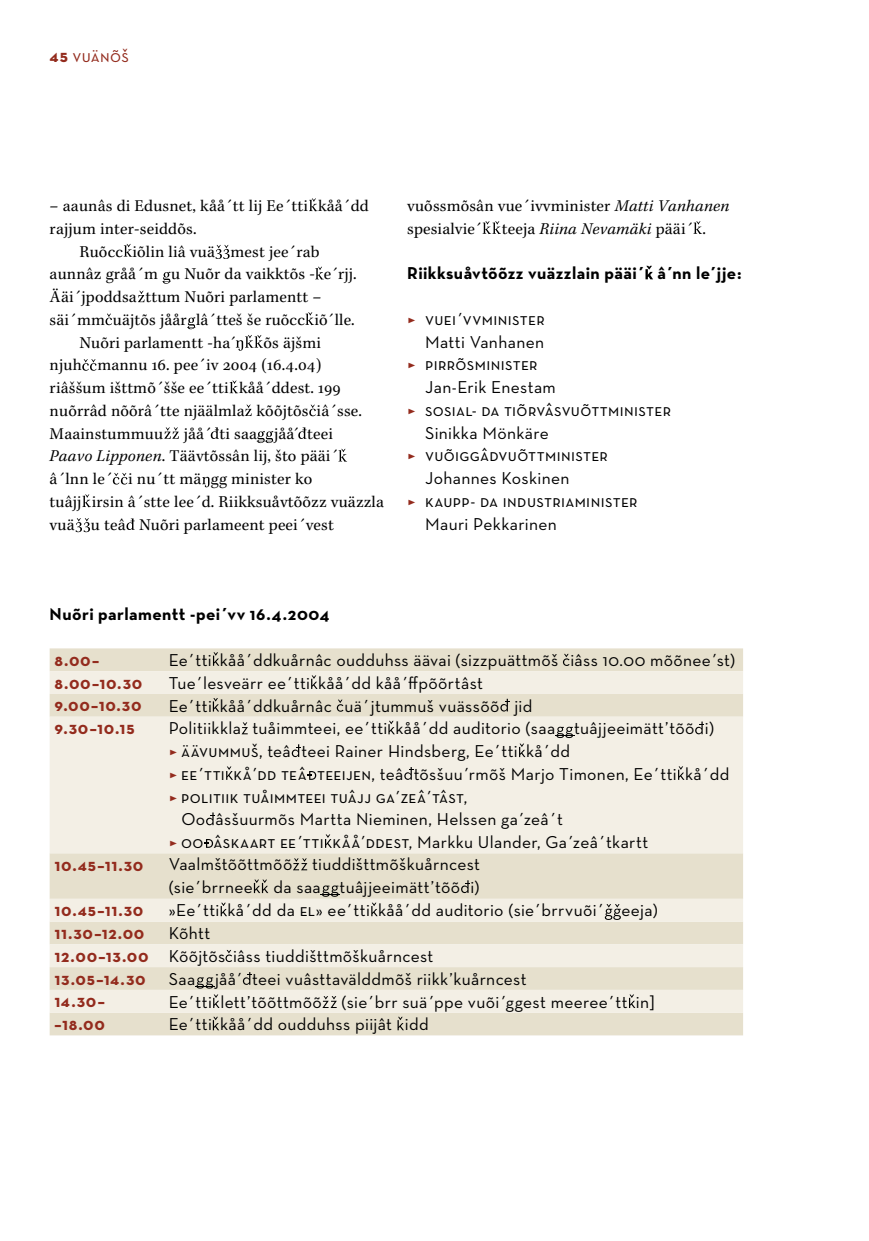
<style>
.page{position:relative;width:869px;height:1241px;background:#fff}
.page>*{position:absolute;margin:0;border:0;box-sizing:border-box;transform-origin:0 0}
.Eduskunta_Leipis_NP_Kepler{font:17.5px/22.8px "Neutra Text";letter-spacing:.02em;color:#000}
.Eduskunta_Leipis_NP_Kepler-2{font:17.5px/22.8px "Neutra Text Book SC";letter-spacing:.015em;color:#000}
.Eduskunta_Leipis_NP_Kepler-3{font:17.5px "Neutra Text Bold SC";letter-spacing:.04em;color:#932b1d}
.Eduskunta_Leipis_NP_Kepler-4{font:700 17.5px "Neutra Text";letter-spacing:.025em;color:#000}
.t1{font:17.5px "Neutra Text Book SC";letter-spacing:.015em;color:#932b1d}
.Eduskunta_Leipis_NP_Kepler-5{font:16.62px/22.8px "Kepl MM 385 575 9";letter-spacing:.01em;color:#000}
.s1{font-family:"Neutra Text Bold SC"}
.s2{font-family:"Kepl MM SC 385 575 9"}
.s3{font-family:"Kepl MM It 385 575 9"}
.s4{font-family:"The Sans Caps";font-size:15.75px;color:#932b1d}
.s5{font-family:"Neutra Text"}
.s6{font-family:"Neutra Text Book SC"}
</style>
<div class="page">
<svg style="left:309px;top:198px;width:8px;height:13px"></svg>
<svg style="left:124px;top:244px;width:8px;height:13px"></svg>
<svg style="left:215px;top:245px;width:14px;height:14px"></svg>
<svg style="left:162px;top:272px;width:9px;height:12px"></svg>
<svg style="left:315px;top:266px;width:8px;height:13px"></svg>
<svg style="left:138px;top:290px;width:6px;height:12px"></svg>
<svg style="left:105px;top:313px;width:7px;height:12px"></svg>
<svg style="left:187px;top:317px;width:8px;height:12px"></svg>
<svg style="left:305px;top:312px;width:9px;height:13px"></svg>
<svg style="left:236px;top:335px;width:27px;height:16px"></svg>
<svg style="left:82px;top:359px;width:14px;height:11px"></svg>
<svg style="left:229px;top:380px;width:9px;height:13px"></svg>
<svg style="left:245px;top:404px;width:6px;height:12px"></svg>
<svg style="left:309px;top:404px;width:6px;height:12px"></svg>
<svg style="left:164px;top:427px;width:15px;height:12px"></svg>
<svg style="left:211px;top:427px;width:8px;height:12px"></svg>
<svg style="left:256px;top:431px;width:17px;height:12px"></svg>
<svg style="left:298px;top:427px;width:8px;height:12px"></svg>
<svg style="left:338px;top:448px;width:9px;height:13px"></svg>
<svg style="left:113px;top:473px;width:14px;height:11px"></svg>
<svg style="left:202px;top:477px;width:7px;height:10px"></svg>
<svg style="left:82px;top:494px;width:9px;height:13px"></svg>
<svg style="left:75px;top:518px;width:15px;height:14px"></svg>
<svg style="left:126px;top:518px;width:9px;height:12px"></svg>
<svg style="left:482px;top:221px;width:18px;height:13px"></svg>
<svg style="left:693px;top:221px;width:8px;height:13px"></svg>
<svg style="left:645px;top:266px;width:7px;height:13px"></svg>
<div style="left:50px;top:648px;width:692px;height:387px;background:#e6e0cd"></div>
<svg style="left:50px;top:671px;width:692px;height:341px;background:#eee9dd"></svg>
<svg style="left:213px;top:652px;width:6px;height:13px"></svg>
<svg style="left:562px;top:653px;width:7px;height:13px"></svg>
<svg style="left:311px;top:675px;width:6px;height:13px"></svg>
<svg style="left:213px;top:698px;width:6px;height:13px"></svg>
<svg style="left:336px;top:699px;width:7px;height:12px"></svg>
<svg style="left:500px;top:698px;width:9px;height:13px"></svg>
<svg style="left:241px;top:722px;width:7px;height:12px"></svg>
<svg style="left:388px;top:720px;width:6px;height:14px"></svg>
<svg style="left:554px;top:726px;width:20px;height:12px"></svg>
<svg style="left:694px;top:721px;width:10px;height:13px"></svg>
<svg style="left:291px;top:744px;width:10px;height:13px"></svg>
<svg style="left:519px;top:743px;width:6px;height:14px"></svg>
<svg style="left:226px;top:766px;width:7px;height:13px"></svg>
<svg style="left:307px;top:771px;width:9px;height:8px"></svg>
<svg style="left:404px;top:767px;width:9px;height:12px"></svg>
<svg style="left:677px;top:766px;width:7px;height:13px"></svg>
<svg style="left:206px;top:812px;width:9px;height:13px"></svg>
<svg style="left:204px;top:838px;width:9px;height:9px"></svg>
<svg style="left:325px;top:834px;width:7px;height:13px"></svg>
<svg style="left:293px;top:858px;width:14px;height:12px"></svg>
<svg style="left:254px;top:879px;width:14px;height:13px"></svg>
<svg style="left:320px;top:885px;width:20px;height:11px"></svg>
<svg style="left:461px;top:880px;width:9px;height:12px"></svg>
<svg style="left:220px;top:902px;width:7px;height:14px"></svg>
<svg style="left:371px;top:902px;width:6px;height:14px"></svg>
<svg style="left:604px;top:903px;width:16px;height:16px"></svg>
<svg style="left:225px;top:949px;width:7px;height:12px"></svg>
<svg style="left:195px;top:977px;width:20px;height:11px"></svg>
<svg style="left:243px;top:971px;width:9px;height:13px"></svg>
<svg style="left:213px;top:994px;width:6px;height:13px"></svg>
<svg style="left:322px;top:995px;width:14px;height:12px"></svg>
<svg style="left:628px;top:994px;width:7px;height:13px"></svg>
<svg style="left:213px;top:1016px;width:6px;height:14px"></svg>
<svg style="left:397px;top:1016px;width:7px;height:14px"></svg>
<p class="t1" style="left:50px;top:45px;width:81px"><span class="s1">45</span> vuänõš</p>
<p class="Eduskunta_Leipis_NP_Kepler-5" style="left:50px;top:194px;width:320px">– aaunâs di Edusnet, kåå´tt lij Ee´tti kåå´dd rajjum inter-seiddõs.</p>
<p class="Eduskunta_Leipis_NP_Kepler-5" style="left:50px;top:240px;width:308px;text-indent:30px">Ruõcc iõlin liâ vuä mest jee´rab aunnâz gråå´m u Nuõr da vaikktõs - e´rjj.<br>Ääi´jpoddsa ttum Nuõri parlamentt – säi´mm uäjtõs jåår lâ´tteš še ruõcc iõ´lle.</p>
<p class="Eduskunta_Leipis_NP_Kepler-5" style="left:79px;top:331px;width:158px">Nuõri parlamentt -ha´</p>
<p class="Eduskunta_Leipis_NP_Kepler-5" style="left:50px;top:331px;width:335px;text-indent:214px">õs äjšmi<br>njuh mannu <span class="s2">16</span>. pee´iv <span class="s2">2004 (16.4.04)<br></span>riâššum išttmõ´šše ee´tti kåå´ddest. <span class="s2">199 </span>nuõrrâd nõõrâ´tte njäälmla kõõjtõs iâ´sse.<br>Maainstummuu jåå´ ti saa jåå´ teei<br><span class="s3">Paavo Lipponen</span>. Täävtõssân lij, što pääi´<br>â´lnn le´ i nu´tt mä gg minister ko<br>tuâjj irsin â´stte lee´d. Riikksuåvtõõzz vuäzzla vuä u teâ Nuõri parlameent peei´vest</p>
<p class="Eduskunta_Leipis_NP_Kepler-5" style="left:407px;top:194px;width:324px">vuõssmõsân vue´ivvminister <span class="s3">Matti Vanhanen </span>spesialvie´ teeja <span class="s3">Riina Nevamäki</span> pääi´ .</p>
<p class="Eduskunta_Leipis_NP_Kepler-4" style="left:407px;top:262px;width:336px">Riikksuåvtõõzz vuäzzlain pääi´ â´nn le´jje:</p>
<p class="Eduskunta_Leipis_NP_Kepler-2" style="left:407px;top:307px;width:139px;text-align:right"><span class="s4">&gt;</span> vuei´vvminister<br><span class="s5">Matti Vanhanen</span></p>
<p class="Eduskunta_Leipis_NP_Kepler" style="left:425px;top:353px;width:132px;text-indent:-18px"><span class="s4">&gt;</span> <span class="s6">pirrõsminister<br></span>Jan-Erik Enestam</p>
<p class="Eduskunta_Leipis_NP_Kepler-2" style="left:425px;top:398px;width:247px;text-indent:-18px"><span class="s4">&gt;</span> sosial- da tiõrvâsvuõttminister<br><span class="s5">Sinikka Mönkäre</span></p>
<p class="Eduskunta_Leipis_NP_Kepler-2" style="left:425px;top:444px;width:184px;text-indent:-18px"><span class="s4">&gt;</span> vuõiggâdvuõttminister<br><span class="s5">Johannes Koskinen</span></p>
<p class="Eduskunta_Leipis_NP_Kepler-2" style="left:425px;top:489px;width:214px;text-indent:-18px"><span class="s4">&gt;</span> kaupp- da industriaminister<br><span class="s5">Mauri Pekkarinen</span></p>
<p class="Eduskunta_Leipis_NP_Kepler-4" style="left:50px;top:603px;width:281px">Nuõri parlamentt -pei´vv 16.4.2004</p>
<p class="Eduskunta_Leipis_NP_Kepler-3" style="left:55px;top:649px;width:46px">8.00–</p>
<p class="Eduskunta_Leipis_NP_Kepler" style="left:169px;top:648px;width:568px">Ee´tti kåå´ddkuårnâc oudduhss äävai (sizzpuättmõš iâss 10.00 mõõnee´st)</p>
<p class="Eduskunta_Leipis_NP_Kepler-3" style="left:55px;top:671px;width:89px">8.00–10.30</p>
<p class="Eduskunta_Leipis_NP_Kepler" style="left:169px;top:671px;width:316px">Tue´lesveärr ee´tti kåå´dd kåå´ffpõõrtâst</p>
<p class="Eduskunta_Leipis_NP_Kepler-3" style="left:55px;top:694px;width:88px">9.00–10.30</p>
<p class="Eduskunta_Leipis_NP_Kepler" style="left:169px;top:693px;width:365px">Ee´tti kåå´ddkuårnâc uä´jtummuš vuässõõ jid</p>
<p class="Eduskunta_Leipis_NP_Kepler-3" style="left:55px;top:717px;width:82px">9.30–10.15</p>
<p class="Eduskunta_Leipis_NP_Kepler" style="left:169px;top:716px;width:546px">Politiikkla tuåimmteei, ee´tti kåå´dd auditorio (saa tuâjjeeimätt’tõõ i)</p>
<p class="Eduskunta_Leipis_NP_Kepler" style="left:169px;top:739px;width:403px"><span class="s4">&gt;</span> <span class="s6">äävummuš</span>, teâ teei Rainer Hindsberg, Ee´tti kå´dd</p>
<p class="Eduskunta_Leipis_NP_Kepler" style="left:169px;top:762px;width:562px"><span class="s4">&gt;</span> <span class="s6">ee´tti kå´dd teâ teeijen</span>, teâ tõsšuu´rmõš Marjo Timonen, Ee´tti kå´dd</p>
<p class="Eduskunta_Leipis_NP_Kepler" style="left:181px;top:784px;width:383px;text-indent:-13px"><span class="s4">&gt;</span> <span class="s6">politiik tuåimmteei tuâjj ga´zeâ´tâst</span>,<br>Oo âsšuurmõs Martta Nieminen, Helssen ga´zeâ´t</p>
<p class="Eduskunta_Leipis_NP_Kepler" style="left:169px;top:830px;width:481px"><span class="s4">&gt;</span> <span class="s6">oo âskaart ee´tti kåå´ddest</span>, Markku Ulander, Ga´zeâ´tkartt</p>
<p class="Eduskunta_Leipis_NP_Kepler-3" style="left:55px;top:853px;width:90px">10.45–11.30</p>
<p class="Eduskunta_Leipis_NP_Kepler" style="left:169px;top:852px;width:313px">Vaalmštõõttmõõ tiuddišttmõškuårncest (sie´brrnee da saa tuâjjeeimätt’tõõ i)</p>
<p class="Eduskunta_Leipis_NP_Kepler-3" style="left:55px;top:899px;width:90px">10.45–11.30</p>
<p class="Eduskunta_Leipis_NP_Kepler" style="left:169px;top:898px;width:490px">»Ee´tti kå´dd da <span class="s6">el</span>» ee´tti kåå´dd auditorio (sie´brrvuõi´ eeja)</p>
<p class="Eduskunta_Leipis_NP_Kepler-3" style="left:55px;top:922px;width:91px">11.30–12.00</p>
<p class="Eduskunta_Leipis_NP_Kepler" style="left:169px;top:921px;width:43px">Kõhtt</p>
<p class="Eduskunta_Leipis_NP_Kepler-3" style="left:55px;top:944px;width:95px">12.00–13.00</p>
<p class="Eduskunta_Leipis_NP_Kepler" style="left:169px;top:944px;width:266px">Kõõjtõs iâss tiuddišttmõškuårncest</p>
<p class="Eduskunta_Leipis_NP_Kepler-3" style="left:55px;top:967px;width:93px">13.05–14.30</p>
<p class="Eduskunta_Leipis_NP_Kepler" style="left:169px;top:967px;width:359px">Saa jåå´ teei vuâsttavälddmõš riikk’kuårncest</p>
<p class="Eduskunta_Leipis_NP_Kepler-3" style="left:55px;top:990px;width:52px">14.30–</p>
<p class="Eduskunta_Leipis_NP_Kepler" style="left:169px;top:990px;width:487px">Ee´tti lett’tõõttmõõ (sie´brr suä´ppe vuõi´ggest meeree´tt in]</p>
<p class="Eduskunta_Leipis_NP_Kepler-3" style="left:55px;top:1013px;width:52px">–18.00</p>
<p class="Eduskunta_Leipis_NP_Kepler" style="left:169px;top:1012px;width:261px">Ee´tti kåå´dd oudduhss piijât idd</p>
</div>
